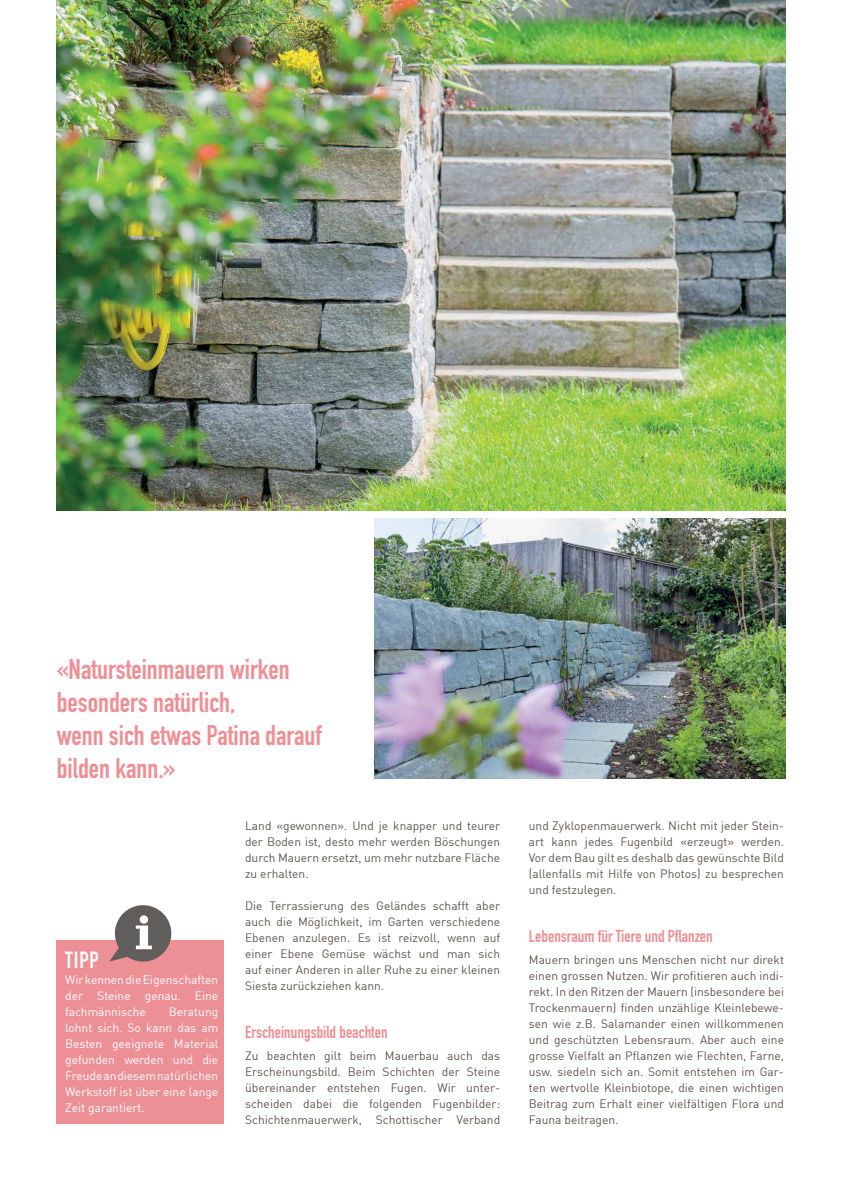
<style>
.page{position:relative;width:842px;height:1191px;background:#fff}
.page>*{position:absolute;margin:0;border:0;box-sizing:border-box;transform-origin:0 0}
.t1{font:700 28px/33px "DIN Condensed";color:#ed9096}
.t2{font:700 23px "DIN Condensed";color:#fff}
.t3{font:700 17px "DIN Condensed";color:#ed9096}
.t4{font:12px/16px "DIN";color:#5f5653;text-align:justify}
.t5{font:12px/16px "DIN";color:#fff;text-align:justify}
</style>
<div class="page">
<img style="left:57px;top:0;width:728px;height:510px">
<div style="left:57px;top:940px;width:167px;height:183px;background:#ed9096"></div>
<svg style="left:109px;top:905px;width:63px;height:57px"></svg>
<img style="left:375px;top:519px;width:410px;height:259px">
<h1 class="t1" style="left:57px;top:653px;width:266px">«Natursteinmauern wirken besonders natürlich,<br>wenn sich etwas Patina darauf bilden kann.»</h1>
<h2 class="t2" style="left:65px;top:944px;width:35px">TIPP</h2>
<p class="t5" style="left:65px;top:971px;width:155px">Wir kennen die Eigenschaften der Steine genau. Eine fachmännische</p>
<p class="t5" style="left:65px;top:1003px;width:155px;text-indent:103px">Beratung lohnt sich. So kann das am Besten geeignete Material gefunden werden und die Freude an diesem natürlichen Werkstoff ist über eine lange Zeit garantiert.</p>
<p class="t4" style="left:245px;top:817px;width:257px">Land «gewonnen». Und je knapper und teurer der Boden ist, desto mehr werden Böschungen durch Mauern ersetzt, um mehr nutzbare Fläche zu erhalten.</p>
<p class="t4" style="left:245px;top:897px;width:257px">Die Terrassierung des Geländes schafft aber auch die Möglichkeit, im Garten verschiedene Ebenen anzulegen. Es ist reizvoll, wenn auf einer Ebene Gemüse wächst und man sich auf einer Anderen in aller Ruhe zu einer kleinen Siesta zurückziehen kann.</p>
<h3 class="t3" style="left:245px;top:1020px;width:144px">Erscheinungsbild beachten</h3>
<p class="t4" style="left:245px;top:1047px;width:257px">Zu beachten gilt beim Mauerbau auch das Erscheinungsbild. Beim Schichten der Steine übereinander entstehen Fugen. Wir unter&shy;scheiden dabei die folgenden Fugenbilder:<br>Schichtenmauerwerk, Schottischer Verband</p>
<p class="t4" style="left:529px;top:817px;width:257px">und Zyklopenmauerwerk. Nicht mit jeder Stein&shy;art kann jedes Fugenbild «erzeugt» werden.<br>Vor dem Bau gilt es deshalb das gewünschte Bild (allenfalls mit Hilfe von Photos) zu besprechen und festzulegen.</p>
<h3 class="t3" style="left:529px;top:924px;width:185px">Lebensraum für Tiere und Pflanzen</h3>
<p class="t4" style="left:529px;top:951px;width:257px">Mauern bringen uns Menschen nicht nur direkt einen grossen Nutzen. Wir profitieren auch indi&shy;rekt. In den Ritzen der Mauern (insbesondere bei Trockenmauern) finden unzählige Kleinlebewe&shy;sen wie z.B. Salamander einen willkommenen und geschützten Lebensraum. Aber auch eine grosse Vielfalt an Pflanzen wie Flechten, Farne, usw. siedeln sich an. Somit entstehen im Gar&shy;ten wertvolle Kleinbiotope, die einen wichtigen Beitrag zum Erhalt einer vielfältigen Flora und Fauna beitragen.</p>
</div>
